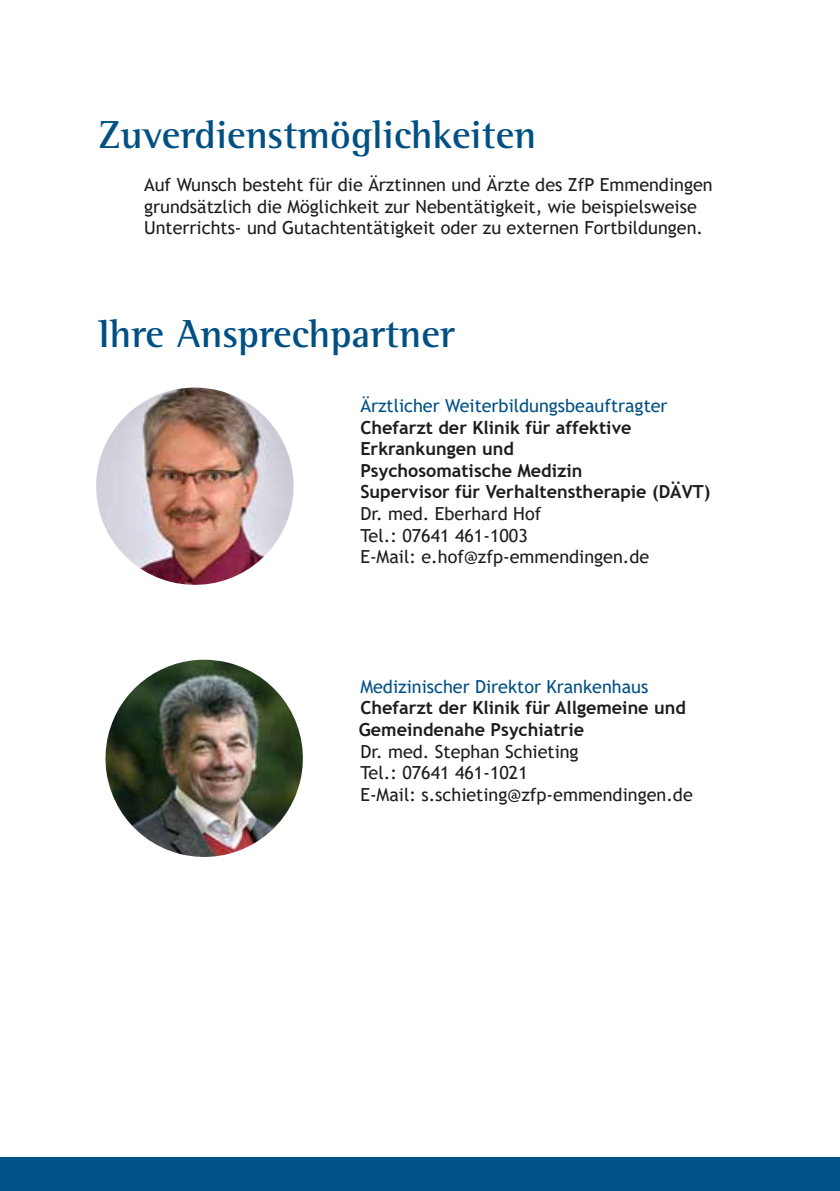
<style>
.page{position:relative;width:840px;height:1191px;background:#fff}
.page>*{position:absolute;margin:0;border:0;box-sizing:border-box;transform-origin:0 0}
.t1{font:700 40px "Rotis Semi Serif Std";color:#005084}
.t2{font:18px/21.6px "Trebuchet MS";color:#1d1d1b}
.t3{font:700 18px/21.6px "Trebuchet MS";color:#1d1d1b}
.t4{font:18px "Trebuchet MS";color:#005084}
</style>
<div class="page">
<img style="left:96px;top:387px;width:198px;height:198px">
<img style="left:105px;top:659px;width:198px;height:198px">
<div style="left:0;top:1158px;width:839px;height:33px;background:#00548a"></div>
<h1 class="t1" style="left:98px;top:110px;width:440px">Zuverdienstmöglichkeiten</h1>
<p class="t2" style="left:144px;top:174px;width:569px">Auf Wunsch besteht für die Ärztinnen und Ärzte des ZfP Emmendingen grundsätzlich die Möglichkeit zur Nebentätigkeit, wie beispielsweise<br>Unterrichts- und Gutachtentätigkeit oder zu externen Fortbildungen.</p>
<h1 class="t1" style="left:98px;top:310px;width:358px">Ihre Ansprechpartner</h1>
<p class="t4" style="left:360px;top:394px;width:308px">Ärztlicher Weiterbildungsbeauftragter</p>
<p class="t3" style="left:360px;top:416px;width:351px">Chefarzt der Klinik für affektive<br>Erkrankungen und<br>Psychosomatische Medizin<br>Supervisor für Verhaltenstherapie (DÄVT)</p>
<p class="t2" style="left:360px;top:503px;width:290px">Dr. med. Eberhard Hof<br>Tel.: 07641 461-1003<br>E-Mail: e.hof@zfp-emmendingen.de</p>
<p class="t4" style="left:360px;top:675px;width:289px">Medizinischer Direktor Krankenhaus</p>
<p class="t3" style="left:358px;top:697px;width:328px">Chefarzt der Klinik für Allgemeine und<br>Gemeindenahe Psychiatrie</p>
<p class="t2" style="left:360px;top:740px;width:334px">Dr. med. Stephan Schieting<br>Tel.: 07641 461-1021<br>E-Mail: s.schieting@zfp-emmendingen.de</p>
</div>
